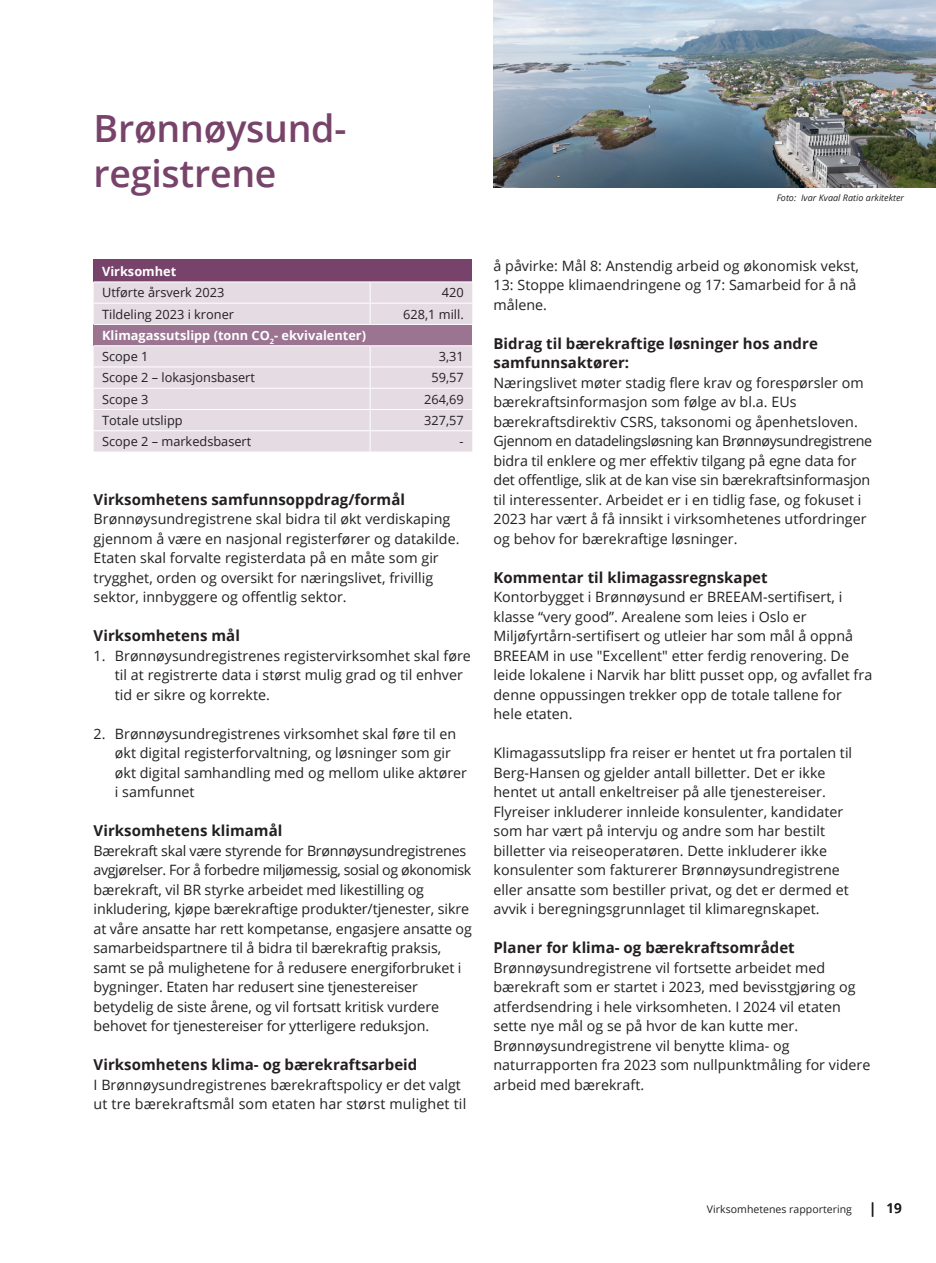
<style>
.page{position:relative;width:936px;height:1263px;background:#fff}
.page>*{position:absolute;margin:0;border:0;box-sizing:border-box;transform-origin:0 0}
.NFD_UnOverskrift_1{font:600 37.5px/45px "Open Sans";letter-spacing:-.01em;color:#78436b}
.NFD_UnOverskrift_2{font:700 15px/19.5px "Open Sans";letter-spacing:.005em;color:#231f20}
.NFD_Normal{font:14.25px/19.5px "Open Sans";color:#231f20}
.NFD_Talliste{font:14.25px/19.5px "Open Sans";letter-spacing:.005em;color:#231f20}
.NFD_Pagina{font:600 13.5px "Open Sans";color:#231f20}
.NFD_Tabell_Normal_Venstre{font:12.75px "Open Sans";color:#231f20}
.NFD_Tabell_Tittel{font:700 12.75px "Open Sans";color:#fff}
.NFD_Tabell_Normal_Høyre{font:12.75px "Open Sans";color:#231f20}
.t1{font:10.5px "Open Sans";letter-spacing:.005em;color:#231f20}
.t2{font:italic 9px "Open Sans";letter-spacing:.005em;color:#231f20}
</style>
<div class="page">
<img style="left:493px;top:0;width:442px;height:187px">
<div style="left:94px;top:259px;width:378px;height:23px;background:#78436b"></div>
<div style="left:94px;top:283px;width:378px;height:169px;background:#e5dbe3"></div>
<div style="left:94px;top:324px;width:378px;height:22px;background:#9b7492"></div>
<hr style="left:370px;top:303px;width:102px;height:1px;background:#fff">
<hr style="left:370px;top:367px;width:102px;height:1px;background:#fff">
<hr style="left:370px;top:388px;width:102px;height:1px;background:#fff">
<hr style="left:370px;top:409px;width:102px;height:1px;background:#fff">
<hr style="left:370px;top:430px;width:102px;height:1px;background:#fff">
<hr style="left:94px;top:303px;width:276px;height:1px;background:#fff">
<svg style="left:370px;top:283px;width:1px;height:41px"></svg>
<hr style="left:94px;top:367px;width:276px;height:1px;background:#fff">
<hr style="left:94px;top:388px;width:276px;height:1px;background:#fff">
<hr style="left:94px;top:409px;width:276px;height:1px;background:#fff">
<hr style="left:94px;top:430px;width:276px;height:1px;background:#fff">
<svg style="left:370px;top:346px;width:1px;height:106px"></svg>
<hr style="left:94px;top:324px;width:276px;height:1px;background:#fff">
<hr style="left:370px;top:324px;width:102px;height:1px;background:#fff">
<hr style="left:94px;top:345px;width:276px;height:1px;background:#fff">
<hr style="left:370px;top:345px;width:102px;height:1px;background:#fff">
<svg style="left:871px;top:1202px;width:2px;height:15px"></svg>
<h2 class="NFD_UnOverskrift_1" style="left:94px;top:105px;width:254px">Brønnøysund&shy;registrene</h2>
<p class="t2" style="left:776px;top:192px;width:129px">Foto: Ivar Kvaal Ratio arkitekter</p>
<p class="NFD_Tabell_Tittel" style="left:102px;top:262px;width:76px">Virksomhet</p>
<p class="NFD_Tabell_Normal_Venstre" style="left:102px;top:284px;width:124px">Utførte årsverk 2023</p>
<p class="NFD_Tabell_Normal_Høyre" style="left:442px;top:284px;width:23px">420</p>
<p class="NFD_Tabell_Normal_Venstre" style="left:102px;top:305px;width:133px">Tildeling 2023 i kroner</p>
<p class="NFD_Tabell_Normal_Høyre" style="left:403px;top:305px;width:62px">628,1 mill.</p>
<p class="NFD_Tabell_Tittel" style="left:102px;top:326px;width:265px">Klimagassutslipp (tonn CO<sub>2</sub>- ekvivalenter)</p>
<p class="NFD_Tabell_Normal_Venstre" style="left:102px;top:348px;width:48px">Scope 1</p>
<p class="NFD_Tabell_Normal_Høyre" style="left:438px;top:348px;width:27px">3,31</p>
<p class="NFD_Tabell_Normal_Venstre" style="left:102px;top:369px;width:154px">Scope 2 – lokasjonsbasert</p>
<p class="NFD_Tabell_Normal_Høyre" style="left:431px;top:369px;width:34px">59,57</p>
<p class="NFD_Tabell_Normal_Venstre" style="left:102px;top:390px;width:48px">Scope 3</p>
<p class="NFD_Tabell_Normal_Høyre" style="left:424px;top:390px;width:41px">264,69</p>
<p class="NFD_Tabell_Normal_Venstre" style="left:102px;top:412px;width:82px">Totale utslipp</p>
<p class="NFD_Tabell_Normal_Høyre" style="left:424px;top:412px;width:41px">327,57</p>
<p class="NFD_Tabell_Normal_Venstre" style="left:102px;top:433px;width:151px">Scope 2 – markedsbasert</p>
<p class="NFD_Tabell_Normal_Høyre" style="left:459px;top:433px;width:6px">-</p>
<h3 class="NFD_UnOverskrift_2" style="left:94px;top:489px;width:313px">Virksomhetens samfunnsoppdrag/formål</h3>
<p class="NFD_Normal" style="left:94px;top:509px;width:367px">Brønnøysundregistrene skal bidra til økt verdiskaping gjennom å være en nasjonal registerfører og datakilde.<br>Etaten skal forvalte registerdata på en måte som gir trygghet, orden og oversikt for næringslivet, frivillig sektor, innbyggere og offentlig sektor.</p>
<h3 class="NFD_UnOverskrift_2" style="left:94px;top:626px;width:148px">Virksomhetens mål</h3>
<p class="NFD_Talliste" style="left:115px;top:646px;width:357px;text-indent:-21px">1. Brønnøysundregistrenes registervirksomhet skal føre til at registrerte data i størst mulig grad og til enhver tid er sikre og korrekte.</p>
<p class="NFD_Talliste" style="left:115px;top:724px;width:353px;text-indent:-21px">2. Brønnøysundregistrenes virksomhet skal føre til en økt digital registerforvaltning, og løsninger som gir økt digital samhandling med og mellom ulike aktører i samfunnet</p>
<h3 class="NFD_UnOverskrift_2" style="left:94px;top:821px;width:190px">Virksomhetens klimamål</h3>
<p class="NFD_Normal" style="left:94px;top:841px;width:380px">Bærekraft skal være styrende for Brønnøysundregistrenes avgjørelser. For å forbedre miljømessig, sosial og økonomisk bærekraft, vil BR styrke arbeidet med likestilling og inkludering, kjøpe bærekraftige produkter/tjenester, sikre at våre ansatte har rett kompetanse, engasjere ansatte og samarbeidspartnere til å bidra til bærekraftig praksis, samt se på mulighetene for å redusere energiforbruket i bygninger. Etaten har redusert sine tjenestereiser betydelig de siste årene, og vil fortsatt kritisk vurdere behovet for tjenestereiser for ytterligere reduksjon.</p>
<h3 class="NFD_UnOverskrift_2" style="left:94px;top:1055px;width:325px">Virksomhetens klima- og bærekraftsarbeid</h3>
<p class="NFD_Normal" style="left:94px;top:1075px;width:374px">I Brønnøysundregistrenes bærekraftspolicy er det valgt ut tre bærekraftsmål som etaten har størst mulighet til</p>
<p class="NFD_Normal" style="left:493px;top:256px;width:367px">å påvirke: Mål 8: Anstendig arbeid og økonomisk vekst,<br>13: Stoppe klimaendringene og 17: Samarbeid for å nå målene.</p>
<h3 class="NFD_UnOverskrift_2" style="left:493px;top:333px;width:326px">Bidrag til bærekraftige løsninger hos andre samfunnsaktører:</h3>
<p class="NFD_Normal" style="left:493px;top:373px;width:380px">Næringslivet møter stadig flere krav og forespørsler om bærekraftsinformasjon som følge av bl.a. EUs bærekraftsdirektiv CSRS, taksonomi og åpenhetsloven.<br>Gjennom en datadelingsløsning kan Brønnøysundregistrene bidra til enklere og mer effektiv tilgang på egne data for det offentlige, slik at de kan vise sin bærekraftsinformasjon til interessenter. Arbeidet er i en tidlig fase, og fokuset i 2023 har vært å få innsikt i virksomhetenes utfordringer og behov for bærekraftige løsninger.</p>
<h3 class="NFD_UnOverskrift_2" style="left:493px;top:567px;width:275px">Kommentar til klimagassregnskapet</h3>
<p class="NFD_Normal" style="left:493px;top:587px;width:380px">Kontorbygget i Brønnøysund er BREEAM-sertifisert, i klasse “very good”. Arealene som leies i Oslo er Miljøfyrtårn-sertifisert og utleier har som mål å oppnå BREEAM in use "Excellent" etter ferdig renovering. De leide lokalene i Narvik har blitt pusset opp, og avfallet fra denne oppussingen trekker opp de totale tallene for hele etaten.</p>
<p class="NFD_Normal" style="left:493px;top:743px;width:360px">Klimagassutslipp fra reiser er hentet ut fra portalen til Berg-Hansen og gjelder antall billetter. Det er ikke hentet ut antall enkeltreiser på alle tjenestereiser.<br>Flyreiser inkluderer innleide konsulenter, kandidater som har vært på intervju og andre som har bestilt billetter via reiseoperatøren. Dette inkluderer ikke konsulenter som fakturerer Brønnøysundregistrene eller ansatte som bestiller privat, og det er dermed et avvik i beregningsgrunnlaget til klimaregnskapet.</p>
<h3 class="NFD_UnOverskrift_2" style="left:493px;top:938px;width:303px">Planer for klima- og bærekraftsområdet</h3>
<p class="NFD_Normal" style="left:493px;top:958px;width:378px">Brønnøysundregistrene vil fortsette arbeidet med bærekraft som er startet i 2023, med bevisstgjøring og atferdsendring i hele virksomheten. I 2024 vil etaten sette nye mål og se på hvor de kan kutte mer.<br>Brønnøysundregistrene vil benytte klima- og naturrapporten fra 2023 som nullpunktmåling for videre arbeid med bærekraft.</p>
<p class="t1" style="left:707px;top:1202px;width:146px">Virksomhetenes rapportering</p>
<p class="NFD_Pagina" style="left:886px;top:1198px;width:17px">19</p>
</div>
